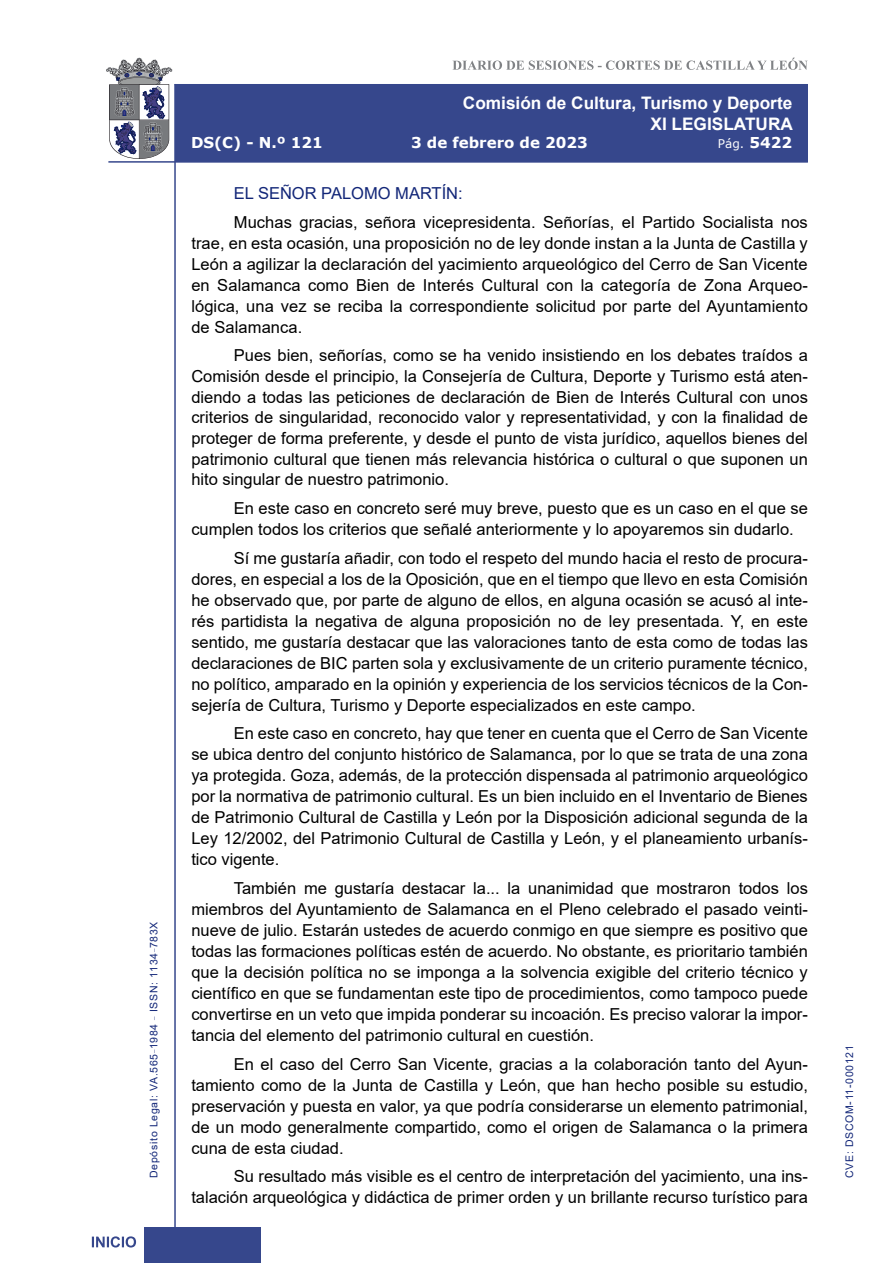
<style>
.page{position:relative;width:893px;height:1263px;background:#fff}
.page>*{position:absolute;margin:0;border:0;box-sizing:border-box;transform-origin:0 0}
.t1{font:700 17.25px/20.7px "Arial";color:#fff;text-align:right}
.t2{font:16.5px/21px "Arial";color:#000;text-align:justify}
.Orador{font:16.5px "Arial";color:#122678}
.t3{font:700 15px "Verdana";color:#fff}
.t4{font:12px "Verdana";color:#fff}
.t5{font:10.5px "Arial";letter-spacing:.065em;color:#122678}
.s1{font-weight:700;font-size:15px}
</style>
<div class="page">
<svg style="left:452px;top:58px;width:356px;height:12px"></svg>
<hr style="left:174px;top:84px;width:2px;height:1179px;background:#36478c">
<div style="left:144px;top:1227px;width:117px;height:36px;background:#36478c"></div>
<div style="left:175px;top:84px;width:633px;height:78px;background:#36478c"></div>
<hr style="left:108px;top:161px;width:700px;height:2px;background:#36478c">
<svg style="left:92px;top:1236px;width:44px;height:11px"></svg>
<svg style="left:106px;top:58px;width:66px;height:101px"></svg>
<p class="t5" style="left:146px;top:1178px;width:258px;rotate:-90deg">Depósito Legal: VA.565<sup>_</sup>1984 <sup>_</sup> ISSN: 1134<sup>_</sup>783X</p>
<p class="t1" style="left:463px;top:93px;width:332px">Comisión de Cultura, Turismo y Deporte<br>XI LEGISLATURA</p>
<p class="t3" style="left:191px;top:132px;width:133px">DS(C) - N.º 121</p>
<p class="t3" style="left:411px;top:132px;width:178px">3 de febrero de 2023</p>
<p class="t4" style="left:718px;top:135px;width:76px">Pág. <span class="s1">5422</span></p>
<p class="Orador" style="left:234px;top:182px;width:230px">EL SEÑOR PALOMO MARTÍN:</p>
<p class="t2" style="left:191px;top:211px;width:618px;text-indent:43px">Muchas gracias, señora vicepresidenta. Señorías, el Partido Socialista nos trae, en esta ocasión, una proposición no de ley donde instan a la Junta de Castilla y León a agilizar la declaración del yacimiento arqueológico del Cerro de San Vicente en Salamanca como Bien de Interés Cultural con la categoría de Zona Arqueo&shy;lógica, una vez se reciba la correspondiente solicitud por parte del Ayuntamiento de Salamanca.</p>
<p class="t2" style="left:191px;top:345px;width:618px;text-indent:43px">Pues bien, señorías, como se ha venido insistiendo en los debates traídos a Comisión desde el principio, la Consejería de Cultura, Deporte y Turismo está aten&shy;diendo a todas las peticiones de declaración de Bien de Interés Cultural con unos criterios de singularidad, reconocido valor y representatividad, y con la finalidad de proteger de forma preferente, y desde el punto de vista jurídico, aquellos bienes del patrimonio cultural que tienen más relevancia histórica o cultural o que suponen un hito singular de nuestro patrimonio.</p>
<p class="t2" style="left:191px;top:498px;width:618px;text-indent:43px">En este caso en concreto seré muy breve, puesto que es un caso en el que se cumplen todos los criterios que señalé anteriormente y lo apoyaremos sin dudarlo.</p>
<p class="t2" style="left:191px;top:547px;width:618px;text-indent:43px">Sí me gustaría añadir, con todo el respeto del mundo hacia el resto de procura&shy;dores, en especial a los de la Oposición, que en el tiempo que llevo en esta Comisión he observado que, por parte de alguno de ellos, en alguna ocasión se acusó al inte&shy;rés partidista la negativa de alguna proposición no de ley presentada. Y, en este sentido, me gustaría destacar que las valoraciones tanto de esta como de todas las declaraciones de BIC parten sola y exclusivamente de un criterio puramente técnico, no político, amparado en la opinión y experiencia de los servicios técnicos de la Con&shy;sejería de Cultura, Turismo y Deporte especializados en este campo.</p>
<p class="t2" style="left:191px;top:723px;width:618px;text-indent:43px">En este caso en concreto, hay que tener en cuenta que el Cerro de San Vicente se ubica dentro del conjunto histórico de Salamanca, por lo que se trata de una zona ya protegida. Goza, además, de la protección dispensada al patrimonio arqueológico por la normativa de patrimonio cultural. Es un bien incluido en el Inventario de Bienes de Patrimonio Cultural de Castilla y León por la Disposición adicional segunda de la Ley 12/2002, del Patrimonio Cultural de Castilla y León, y el planeamiento urbanís&shy;tico vigente.</p>
<p class="t2" style="left:191px;top:878px;width:618px;text-indent:43px">También me gustaría destacar la... la unanimidad que mostraron todos los miembros del Ayuntamiento de Salamanca en el Pleno celebrado el pasado veinti&shy;nueve de julio. Estarán ustedes de acuerdo conmigo en que siempre es positivo que todas las formaciones políticas estén de acuerdo. No obstante, es prioritario también que la decisión política no se imponga a la solvencia exigible del criterio técnico y científico en que se fundamentan este tipo de procedimientos, como tampoco puede convertirse en un veto que impida ponderar su incoación. Es preciso valorar la impor&shy;tancia del elemento del patrimonio cultural en cuestión.</p>
<p class="t2" style="left:191px;top:1053px;width:618px;text-indent:43px">En el caso del Cerro San Vicente, gracias a la colaboración tanto del Ayun&shy;tamiento como de la Junta de Castilla y León, que han hecho posible su estudio, preservación y puesta en valor, ya que podría considerarse un elemento patrimonial, de un modo generalmente compartido, como el origen de Salamanca o la primera cuna de esta ciudad.</p>
<p class="t2" style="left:191px;top:1166px;width:618px;text-align:right">Su resultado más visible es el centro de interpretación del yacimiento, una ins&shy;talación arqueológica y didáctica de primer orden y un brillante recurso turístico para</p>
<p class="t5" style="left:842px;top:1178px;width:134px;rotate:-90deg">CVE: DSCOM-11-000121</p>
</div>
